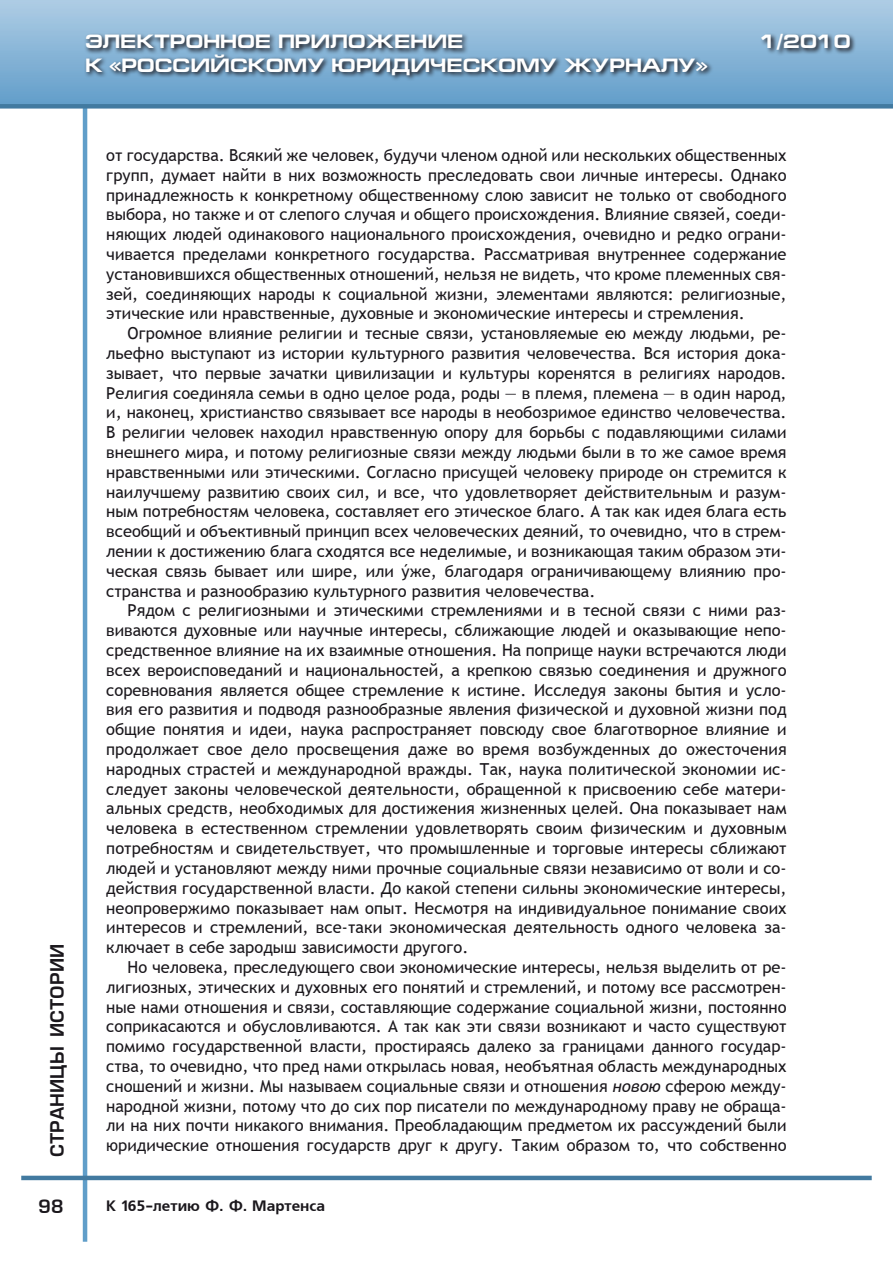
<style>
.page{position:relative;width:893px;height:1263px;background:#fff}
.page>*{position:absolute;margin:0;border:0;box-sizing:border-box;transform-origin:0 0}
.t1{font:700 19.5px "Europe Ext";color:#fff}
.t2{font:18px "Europe Demi Normal";color:#1a171c}
.t3{font:16.5px/19.8px "Trebuchet MS";color:#1a171c;text-align:justify}
.t4{font:15px "Free Set Bold Cyrillic";color:#1a171c}
.s1{font-style:italic}
</style>
<div class="page">
<hr style="left:83px;top:89px;width:4px;height:1153px;background:#609ec9">
<hr style="left:21px;top:1176px;width:851px;height:4px;background:#427aa0">
<div style="left:0;top:0;width:893px;height:106px;background:linear-gradient(to bottom,#afcde5,#629ec9)"></div>
<div style="left:0;top:104px;width:893px;height:5px;background:#427aa0"></div>
<svg style="left:83px;top:31px;width:810px;height:121px"></svg>
<p class="t1" style="left:85px;top:31px;width:380px">ЭЛЕКТРОННОЕ ПРИЛОЖЕНИЕ</p>
<p class="t1" style="left:760px;top:31px;width:92px">1/2010</p>
<p class="t1" style="left:85px;top:54px;width:624px">К «РОССИЙСКОМУ ЮРИДИЧЕСКОМУ ЖУРНАЛУ»</p>
<p class="t2" style="left:47px;top:1157px;width:214px;rotate:-90deg">страницы истории</p>
<p class="t2" style="left:38px;top:1196px;width:27px">98</p>
<p class="t3" style="left:106px;top:145px;width:682px">от государства. Всякий же человек, будучи членом одной или нескольких общественных групп, думает найти в них возможность преследовать свои личные интересы. Однако принадлежность к конкретному общественному слою зависит не только от свободного выбора, но также и от слепого случая и общего происхождения. Влияние связей, соеди&shy;няющих людей одинакового национального происхождения, очевидно и редко ограни&shy;чивается пределами конкретного государства. Рассматривая внутреннее содержание установившихся общественных отношений, нельзя не видеть, что кроме племенных свя&shy;зей, соединяющих народы к социальной жизни, элементами являются: религиозные, этические или нравственные, духовные и экономические интересы и стремления.</p>
<p class="t3" style="left:106px;top:324px;width:682px;text-indent:21px">Огромное влияние религии и тесные связи, установляемые ею между людьми, ре&shy;льефно выступают из истории культурного развития человечества. Вся история дока&shy;зывает, что первые зачатки цивилизации и культуры коренятся в религиях народов.<br>Религия соединяла семьи в одно целое рода, роды ― в племя, племена ― в один народ, и, наконец, христианство связывает все народы в необозримое единство человечества.<br>В религии человек находил нравственную опору для борьбы с подавляющими силами внешнего мира, и потому религиозные связи между людьми были в то же самое время нравственными или этическими. Согласно присущей человеку природе он стремится к наилучшему развитию своих сил, и все, что удовлетворяет действительным и разум&shy;ным потребностям человека, составляет его этическое благо. А так как идея блага есть всеобщий и объективный принцип всех человеческих деяний, то очевидно, что в стрем&shy;лении к достижению блага сходятся все неделимые, и возникающая таким образом эти&shy;ческая связь бывает или шире, или ýже, благодаря ограничивающему влиянию про&shy;странства и разнообразию культурного развития человечества.</p>
<p class="t3" style="left:106px;top:601px;width:682px;text-indent:21px">Рядом с религиозными и этическими стремлениями и в тесной связи с ними раз&shy;виваются духовные или научные интересы, сближающие людей и оказывающие непо&shy;средственное влияние на их взаимные отношения. На поприще науки встречаются люди всех вероисповеданий и национальностей, а крепкою связью соединения и дружного соревнования является общее стремление к истине. Исследуя законы бытия и усло&shy;вия его развития и подводя разнообразные явления физической и духовной жизни под общие понятия и идеи, наука распространяет повсюду свое благотворное влияние и продолжает свое дело просвещения даже во время возбужденных до ожесточения народных страстей и международной вражды. Так, наука политической экономии ис&shy;следует законы человеческой деятельности, обращенной к присвоению себе матери&shy;альных средств, необходимых для достижения жизненных целей. Она показывает нам человека в естественном стремлении удовлетворять своим физическим и духовным потребностям и свидетельствует, что промышленные и торговые интересы сближают людей и установляют между ними прочные социальные связи независимо от воли и со&shy;действия государственной власти. До какой степени сильны экономические интересы, неопровержимо показывает нам опыт. Несмотря на индивидуальное понимание своих интересов и стремлений, все-таки экономическая деятельность одного человека за&shy;ключает в себе зародыш зависимости другого.</p>
<p class="t3" style="left:106px;top:957px;width:682px;text-indent:21px">Но человека, преследующего свои экономические интересы, нельзя выделить от ре&shy;лигиозных, этических и духовных его понятий и стремлений, и потому все рассмотрен&shy;ные нами отношения и связи, составляющие содержание социальной жизни, постоянно соприкасаются и обусловливаются. А так как эти связи возникают и часто существуют помимо государственной власти, простираясь далеко за границами данного государ&shy;ства, то очевидно, что пред нами открылась новая, необъятная область международных сношений и жизни. Мы называем социальные связи и отношения <span class="s1">новою</span> сферою между&shy;народной жизни, потому что до сих пор писатели по международному праву не обраща&shy;ли на них почти никакого внимания. Преобладающим предметом их рассуждений были юридические отношения государств друг к другу. Таким образом то, что собственно</p>
<p class="t4" style="left:106px;top:1197px;width:220px">К 165-летию Ф. Ф. Мартенса</p>
</div>
